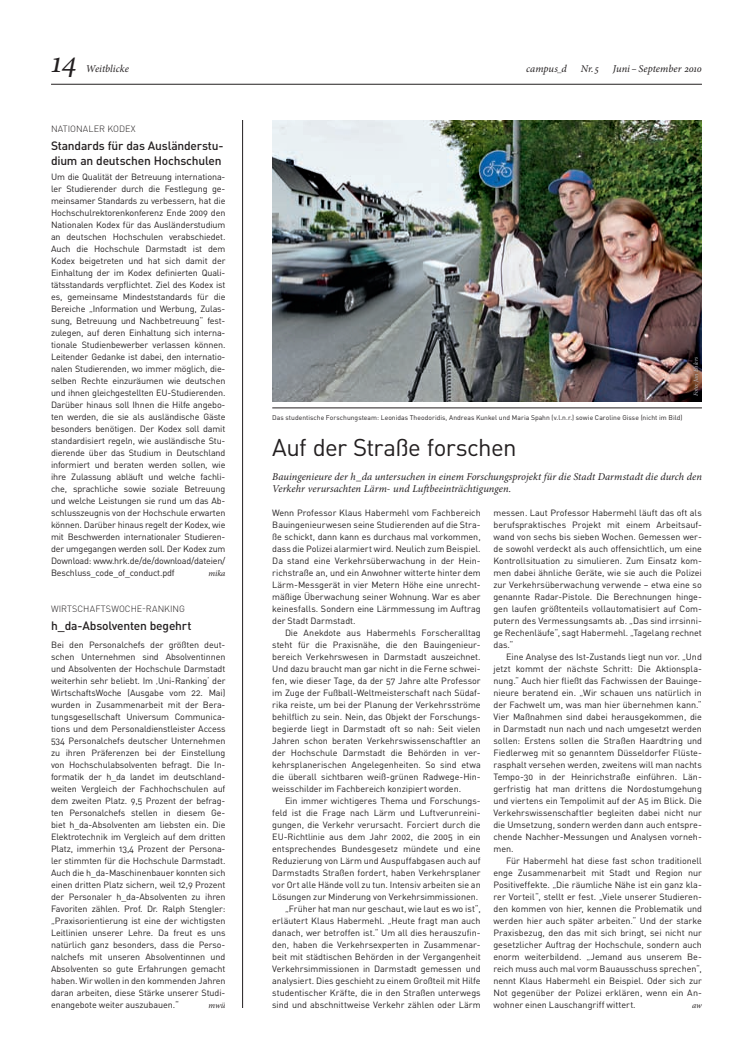
<style>
.page{position:relative;width:736px;height:1063px;background:#fff}
.page>*{position:absolute;margin:0;border:0;box-sizing:border-box;transform-origin:0 0}
.t1{font:italic 32px "Minion Pro";color:#231f20}
.t2{font:24px "DINOT";letter-spacing:-.03em;color:#231f20}
.t3{font:500 12px/15px "DINOT";letter-spacing:-.02em;color:#231f20}
.t4{font:italic 10.4px/12px "Minion Pro";color:#231f20}
.t5{font:9px/12px "DINOT";letter-spacing:-.005em;color:#231f20;text-align:justify}
.t6{font:300 9px "DINOT";letter-spacing:.01em;color:#231f20}
.t7{font:italic 8.5px "Minion Pro";letter-spacing:-.01em;color:#231f20}
.t8{font:6.8px "DINOT";letter-spacing:.005em;color:#231f20}
.t9{font:italic 6px "Minion Pro";letter-spacing:.02em;color:#c4c6d0}
</style>
<div class="page">
<hr style="left:51px;top:84px;width:651px;height:1px;background:#231f20">
<img style="left:272px;top:120px;width:430px;height:282px">
<hr style="left:272px;top:408px;width:430px;height:1px;background:#231f20">
<hr style="left:242px;top:120px;width:1px;height:888px;background:#231f20">
<h1 class="t1" style="left:51px;top:40px;width:28px">14</h1>
<p class="t4" style="left:86px;top:63px;width:45px">Weitblicke</p>
<p class="t4" style="left:526px;top:63px;width:42px">campus d</p>
<p class="t4" style="left:580px;top:63px;width:20px">Nr.5</p>
<p class="t4" style="left:613px;top:63px;width:90px">Juni – September 2010</p>
<p class="t6" style="left:51px;top:123px;width:86px">NATIONALER KODEX</p>
<h3 class="t3" style="left:51px;top:138px;width:174px">Standards für das Ausländerstu&shy;dium an deutschen Hochschulen</h3>
<p class="t5" style="left:51px;top:170px;width:176px">Um die Qualität der Betreuung internationa&shy;ler Studierender durch die Festlegung ge&shy;meinsamer Standards zu verbessern, hat die Hochschulrektorenkonferenz Ende 2009 den Nationalen Kodex für das Ausländerstudium an deutschen Hochschulen verabschiedet.<br>Auch die Hochschule Darmstadt ist dem Kodex beigetreten und hat sich damit der Einhaltung der im Kodex definierten Quali&shy;tätsstandards verpflichtet. Ziel des Kodex ist es, gemeinsame Mindeststandards für die Bereiche „Information und Werbung, Zulas&shy;sung, Betreuung und Nachbetreuung“ fest&shy;zulegen, auf deren Einhaltung sich interna&shy;tionale Studienbewerber verlassen können.<br>Leitender Gedanke ist dabei, den internatio&shy;nalen Studierenden, wo immer möglich, die&shy;selben Rechte einzuräumen wie deutschen und ihnen gleichgestellten EU-Studierenden.<br>Darüber hinaus soll Ihnen die Hilfe angebo&shy;ten werden, die sie als ausländische Gäste besonders benötigen. Der Kodex soll damit standardisiert regeln, wie ausländische Stu&shy;dierende über das Studium in Deutschland informiert und beraten werden sollen, wie ihre Zulassung abläuft und welche fachli&shy;che, sprachliche sowie soziale Betreuung und welche Leistungen sie rund um das Ab&shy;schlusszeugnis von der Hochschule erwarten können. Darüber hinaus regelt der Kodex, wie mit Beschwerden internationaler Studieren&shy;der umgegangen werden soll. Der Kodex zum Download: www.hrk.de/de/download/dateien/ Beschluss_code_of_conduct.pdf</p>
<p class="t7" style="left:208px;top:567px;width:18px">mika</p>
<p class="t6" style="left:51px;top:603px;width:136px">WIRTSCHAFTSWOCHE-RANKING</p>
<h3 class="t3" style="left:51px;top:618px;width:142px">h_da-Absolventen begehrt</h3>
<p class="t5" style="left:51px;top:638px;width:176px">Bei den Personalchefs der größten deut&shy;schen Unternehmen sind Absolventinnen und Absolventen der Hochschule Darmstadt weiterhin sehr beliebt. Im ‚Uni-Ranking‘ der WirtschaftsWoche (Ausgabe vom 22. Mai) wurden in Zusammenarbeit mit der Bera&shy;tungsgesellschaft Universum Communica&shy;tions und dem Personaldienstleister Access 534 Personalchefs deutscher Unternehmen zu ihren Präferenzen bei der Einstellung von Hochschulabsolventen befragt. Die In&shy;formatik der h_da landet im deutschland&shy;weiten Vergleich der Fachhochschulen auf dem zweiten Platz. 9,5 Prozent der befrag&shy;ten Personalchefs stellen in diesem Ge&shy;biet h_da-Absolventen am liebsten ein. Die Elektrotechnik im Vergleich auf dem dritten Platz, immerhin 13,4 Prozent der Persona&shy;ler stimmten für die Hochschule Darmstadt.<br>Auch die h_da-Maschinenbauer konnten sich einen dritten Platz sichern, weil 12,9 Prozent der Personaler h_da-Absolventen zu ihren Favoriten zählen. Prof. Dr. Ralph Stengler: „Praxisorientierung ist eine der wichtigsten Leitlinien unserer Lehre. Da freut es uns natürlich ganz besonders, dass die Perso&shy;nalchefs mit unseren Absolventinnen und Absolventen so gute Erfahrungen gemacht haben. Wir wollen in den kommenden Jahren daran arbeiten, diese Stärke unserer Studi&shy;enangebote weiter auszubauen.“</p>
<p class="t7" style="left:209px;top:999px;width:18px">mwü</p>
<p class="t8" style="left:272px;top:413px;width:411px">Das studentische Forschungsteam: Leonidas Theodoridis, Andreas Kunkel und Maria Spahn (v.l.n.r.) sowie Caroline Gisse (nicht im Bild)</p>
<p class="t9" style="left:691px;top:396px;width:41px;rotate:-90deg">Foto: Jan Ehlers</p>
<h2 class="t2" style="left:272px;top:431px;width:246px">Auf der Straße forschen</h2>
<p class="t4" style="left:272px;top:471px;width:431px">Bauingenieure der h_da untersuchen in einem Forschungsprojekt für die Stadt Darmstadt die durch den<br>Verkehr verursachten Lärm- und Luftbeeinträchtigungen.</p>
<p class="t5" style="left:272px;top:506px;width:210px">Wenn Professor Klaus Habermehl vom Fachbereich Bauingenieurwesen seine Studierenden auf die Stra&shy;ße schickt, dann kann es durchaus mal vorkommen, dass die Polizei alarmiert wird. Neulich zum Beispiel.<br>Da stand eine Verkehrsüberwachung in der Hein&shy;richstraße an, und ein Anwohner witterte hinter dem Lärm-Messgerät in vier Metern Höhe eine unrecht&shy;mäßige Überwachung seiner Wohnung. War es aber keinesfalls. Sondern eine Lärmmessung im Auftrag der Stadt Darmstadt.</p>
<p class="t5" style="left:272px;top:626px;width:210px;text-indent:13px">Die Anekdote aus Habermehls Forscheralltag steht für die Praxisnähe, die den Bauingenieur&shy;bereich Verkehrswesen in Darmstadt auszeichnet.<br>Und dazu braucht man gar nicht in die Ferne schwei&shy;fen, wie dieser Tage, da der 57 Jahre alte Professor im Zuge der Fußball-Weltmeisterschaft nach Südaf&shy;rika reiste, um bei der Planung der Verkehrsströme behilflich zu sein. Nein, das Objekt der Forschungs&shy;begierde liegt in Darmstadt oft so nah: Seit vielen Jahren schon beraten Verkehrswissenschaftler an der Hochschule Darmstadt die Behörden in ver&shy;kehrsplanerischen Angelegenheiten. So sind etwa die überall sichtbaren weiß-grünen Radwege-Hin&shy;weisschilder im Fachbereich konzipiert worden.</p>
<p class="t5" style="left:272px;top:794px;width:210px;text-align:right">Ein immer wichtigeres Thema und Forschungs&shy;feld ist die Frage nach Lärm und Luftverunreini&shy;gungen, die Verkehr verursacht. Forciert durch die EU-Richtlinie aus dem Jahr 2002, die 2005 in ein entsprechendes Bundesgesetz mündete und eine Reduzierung von Lärm und Auspuffabgasen auch auf Darmstadts Straßen fordert, haben Verkehrsplaner vor Ort alle Hände voll zu tun. Intensiv arbeiten sie an Lösungen zur Minderung von Verkehrsimmissionen. „Früher hat man nur geschaut, wie laut es wo ist“, erläutert Klaus Habermehl. „Heute fragt man auch danach, wer betroffen ist.“ Um all dies herauszufin&shy;den, haben die Verkehrsexperten in Zusammenar&shy;beit mit städtischen Behörden in der Vergangenheit Verkehrsimmissionen in Darmstadt gemessen und analysiert. Dies geschieht zu einem Großteil mit Hilfe studentischer Kräfte, die in den Straßen unterwegs sind und abschnittweise Verkehr zählen oder Lärm</p>
<p class="t5" style="left:493px;top:506px;width:210px">messen. Laut Professor Habermehl läuft das oft als berufspraktisches Projekt mit einem Arbeitsauf&shy;wand von sechs bis sieben Wochen. Gemessen wer&shy;de sowohl verdeckt als auch offensichtlich, um eine Kontrollsituation zu simulieren. Zum Einsatz kom&shy;men dabei ähnliche Geräte, wie sie auch die Polizei zur Verkehrsüberwachung verwende – etwa eine so genannte Radar-Pistole. Die Berechnungen hinge&shy;gen laufen größtenteils vollautomatisiert auf Com&shy;putern des Vermessungsamts ab. „Das sind irrsinni&shy;ge Rechenläufe“, sagt Habermehl. „Tagelang rechnet das.“</p>
<p class="t5" style="left:493px;top:650px;width:210px;text-indent:13px">Eine Analyse des Ist-Zustands liegt nun vor. „Und jetzt kommt der nächste Schritt: Die Aktionspla&shy;nung.“ Auch hier fließt das Fachwissen der Bauinge&shy;nieure beratend ein. „Wir schauen uns natürlich in der Fachwelt um, was man hier übernehmen kann.“ Vier Maßnahmen sind dabei herausgekommen, die in Darmstadt nun nach und nach umgesetzt werden sollen: Erstens sollen die Straßen Haardtring und Fiedlerweg mit so genanntem Düsseldorfer Flüste&shy;rasphalt versehen werden, zweitens will man nachts Tempo-30 in der Heinrichstraße einführen. Län&shy;gerfristig hat man drittens die Nordostumgehung und viertens ein Tempolimit auf der A5 im Blick. Die Verkehrswissenschaftler begleiten dabei nicht nur die Umsetzung, sondern werden dann auch entspre&shy;chende Nachher-Messungen und Analysen vorneh&shy;men.</p>
<p class="t5" style="left:493px;top:854px;width:210px;text-indent:13px">Für Habermehl hat diese fast schon traditionell enge Zusammenarbeit mit Stadt und Region nur Positiveffekte. „Die räumliche Nähe ist ein ganz kla&shy;rer Vorteil“, stellt er fest. „Viele unserer Studieren&shy;den kommen von hier, kennen die Problematik und werden hier auch später arbeiten.“ Und der starke Praxisbezug, den das mit sich bringt, sei nicht nur gesetzlicher Auftrag der Hochschule, sondern auch enorm weiterbildend. „Jemand aus unserem Be&shy;reich muss auch mal vorm Bauausschuss sprechen“, nennt Klaus Habermehl ein Beispiel. Oder sich zur Not gegenüber der Polizei erklären, wenn ein An&shy;wohner einen Lauschangriff wittert.</p>
<p class="t7" style="left:692px;top:999px;width:11px">aw</p>
</div>
